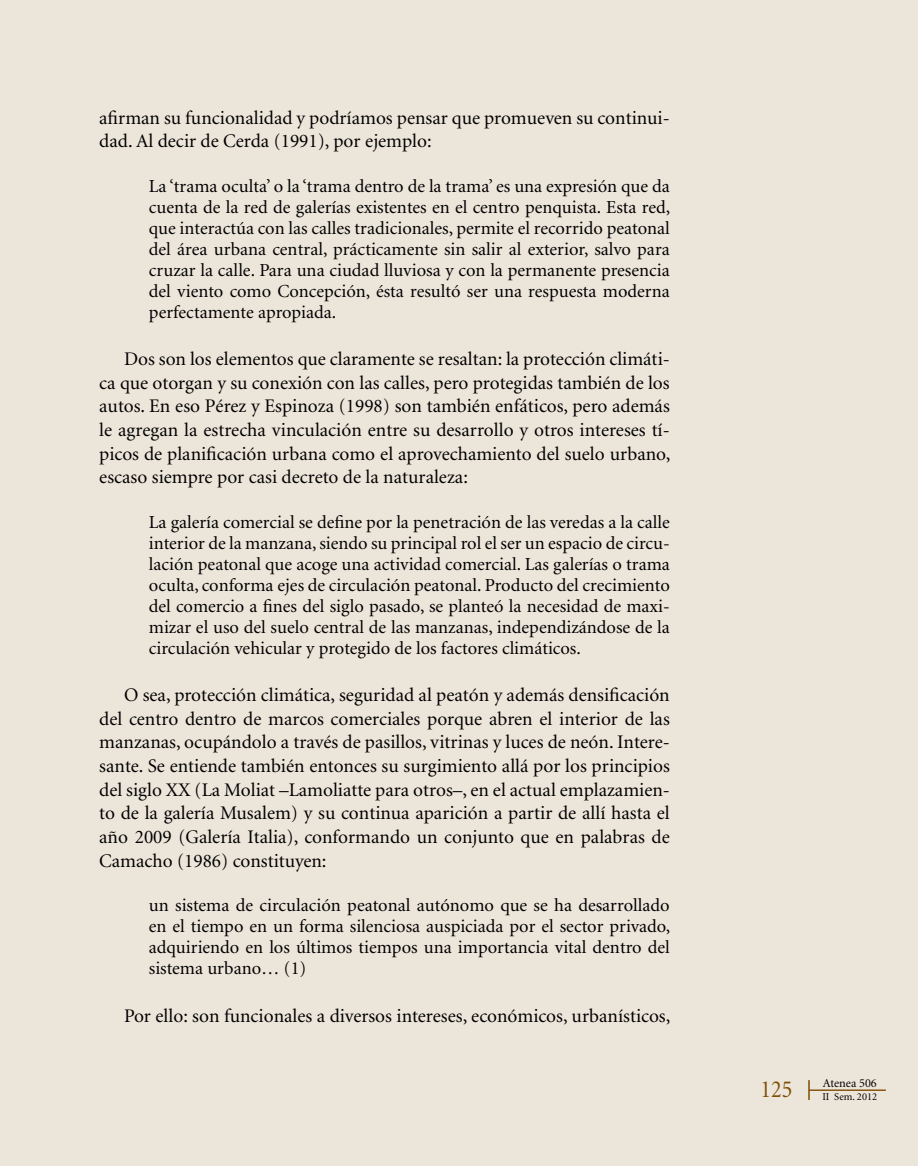
<style>
.page{position:relative;width:918px;height:1166px;background:#ece5da}
.page>*{position:absolute;margin:0;border:0;box-sizing:border-box;transform-origin:0 0}
.t1{font:24.5px "Minion";color:#7f4e06;scale:.9 1}
.t2{font:19.25px/23.6px "Minion";color:#000;text-align:justify}
.t3{font:18.38px/21px "Minion";color:#000;text-align:justify}
.t4{font:12.25px "Minion";color:#000}
.t5{font:10.5px "Minion";color:#000}
</style>
<div class="page">
<hr style="left:809px;top:1090px;width:76px;height:1px;background:#7f4e06">
<svg style="left:808px;top:1080px;width:1px;height:20px"></svg>
<p class="t2" style="left:99px;top:106px;width:572px">afirman su funcionalidad y podríamos pensar que promueven su continui&shy;dad. Al decir de Cerda (1991), por ejemplo:</p>
<p class="t3" style="left:149px;top:176px;width:523px">La ‘trama oculta’ o la ‘trama dentro de la trama’ es una expresión que da cuenta de la red de galerías existentes en el centro penquista. Esta red, que interactúa con las calles tradicionales, permite el recorrido peatonal del área urbana central, prácticamente sin salir al exterior, salvo para cruzar la calle. Para una ciudad lluviosa y con la permanente presencia del viento como Concepción, ésta resultó ser una respuesta moderna perfectamente apropiada.</p>
<p class="t2" style="left:99px;top:348px;width:572px;text-indent:25px">Dos son los elementos que claramente se resaltan: la protección climáti&shy;ca que otorgan y su conexión con las calles, pero protegidas también de los autos. En eso Pérez y Espinoza (1998) son también enfáticos, pero además le agregan la estrecha vinculación entre su desarrollo y otros intereses tí&shy;picos de planificación urbana como el aprovechamiento del suelo urbano, escaso siempre por casi decreto de la naturaleza:</p>
<p class="t3" style="left:149px;top:512px;width:522px">La galería comercial se define por la penetración de las veredas a la calle interior de la manzana, siendo su principal rol el ser un espacio de circu&shy;lación peatonal que acoge una actividad comercial. Las galerías o trama oculta, conforma ejes de circulación peatonal. Producto del crecimiento del comercio a fines del siglo pasado, se planteó la necesidad de maxi&shy;mizar el uso del suelo central de las manzanas, independizándose de la circulación vehicular y protegido de los factores climáticos.</p>
<p class="t2" style="left:99px;top:684px;width:572px;text-indent:25px">O sea, protección climática, seguridad al peatón y además densificación del centro dentro de marcos comerciales porque abren el interior de las manzanas, ocupándolo a través de pasillos, vitrinas y luces de neón. Intere&shy;sante. Se entiende también entonces su surgimiento allá por los principios del siglo XX (La Moliat –Lamoliatte para otros–, en el actual emplazamien&shy;to de la galería Musalem) y su continua aparición a partir de allí hasta el año 2009 (Galería Italia), conformando un conjunto que en palabras de Camacho (1986) constituyen:</p>
<p class="t3" style="left:149px;top:895px;width:523px">un sistema de circulación peatonal autónomo que se ha desarrollado en el tiempo en un forma silenciosa auspiciada por el sector privado, adquiriendo en los últimos tiempos una importancia vital dentro del sistema urbano… (1)</p>
<p class="t2" style="left:124px;top:1004px;width:548px">Por ello: son funcionales a diversos intereses, económicos, urbanísticos,</p>
<p class="t4" style="left:823px;top:1077px;width:56px">Atenea 506</p>
<h1 class="t1" style="left:760px;top:1077px;width:37px">125</h1>
<p class="t5" style="left:822px;top:1091px;width:56px">II Sem. 2012</p>
</div>
